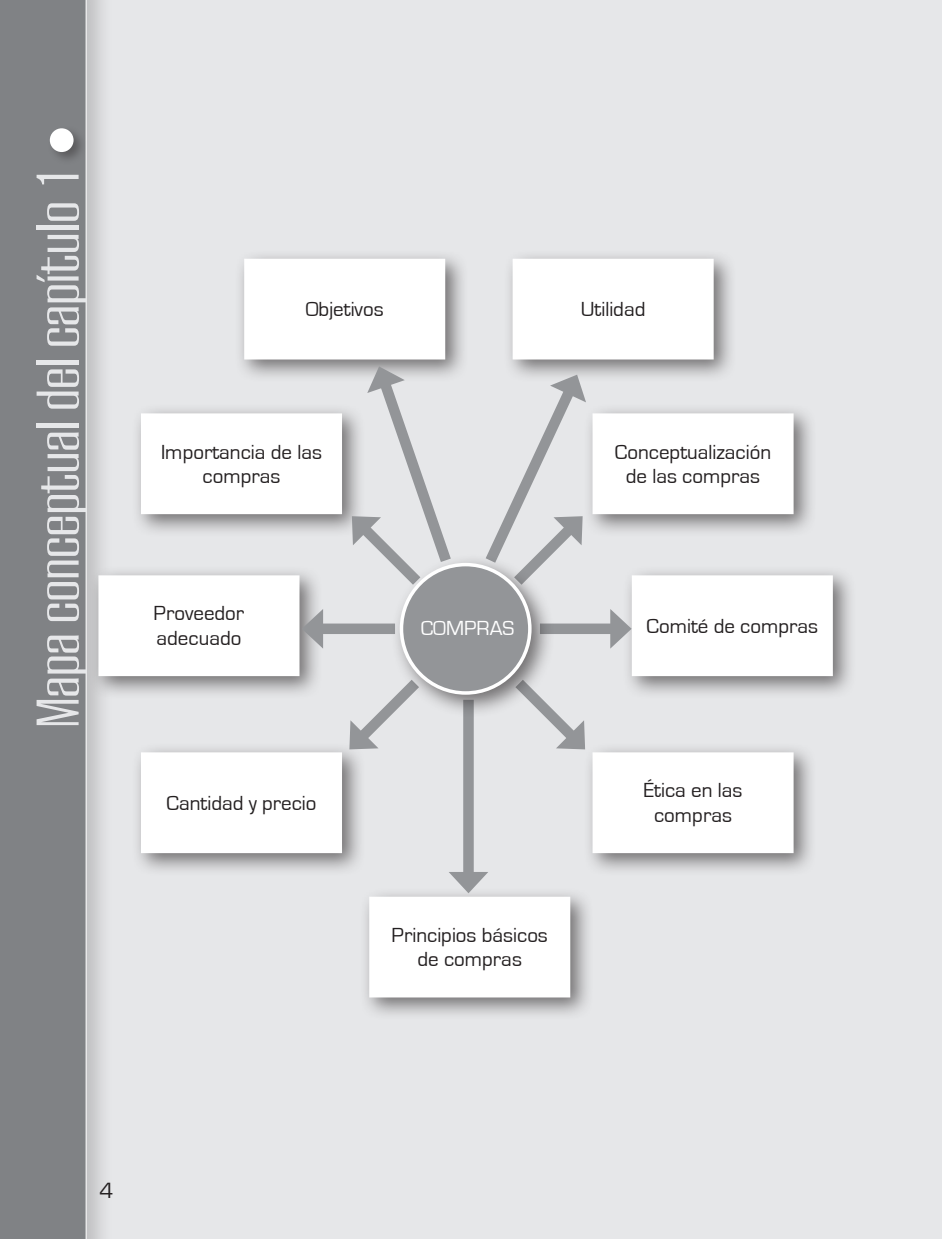
<style>
.page{position:relative;width:942px;height:1239px;background:#fff}
.page>*{position:absolute;margin:0;border:0;box-sizing:border-box;transform-origin:0 0}
.t1{font:300 63px "Europa Grotesque";color:#e6e7e9}
.t2{font:22.75px "Eurostile";color:#231f20}
.t3{font:21px/24.5px "Eurostile";color:#231f20;text-align:center}
.t4{font:21px "Eurostile";color:#fff}
</style>
<div class="page">
<div style="left:84px;top:0;width:858px;height:1239px;background:#e6e7e9"></div>
<div style="left:0;top:0;width:121px;height:1239px;background:#231f20;opacity:.2"></div>
<div style="left:0;top:0;width:87px;height:1239px;background:#808285"></div>
<div style="left:46px;top:125px;width:48px;height:48px;background:#231f20;opacity:.4"></div>
<div style="left:50px;top:128px;width:24px;height:24px;background:#fff;border-radius:50%"></div>
<div style="left:234px;top:248px;width:242px;height:144px;background:#231f20;opacity:.6"></div>
<div style="left:246px;top:260px;width:197px;height:98px;background:#fff"></div>
<div style="left:244px;top:259px;width:201px;height:100px;border:4px solid #fff"></div>
<div style="left:131px;top:403px;width:247px;height:144px;background:#231f20;opacity:.6"></div>
<div style="left:143px;top:415px;width:197px;height:97px;background:#fff"></div>
<div style="left:141px;top:413px;width:201px;height:101px;border:4px solid #fff"></div>
<div style="left:131px;top:742px;width:242px;height:144px;background:#231f20;opacity:.6"></div>
<div style="left:143px;top:754px;width:197px;height:97px;background:#fff"></div>
<div style="left:141px;top:752px;width:201px;height:101px;border:4px solid #fff"></div>
<div style="left:502px;top:248px;width:243px;height:144px;background:#231f20;opacity:.6"></div>
<div style="left:514px;top:260px;width:198px;height:98px;background:#fff"></div>
<div style="left:512px;top:259px;width:201px;height:100px;border:4px solid #fff"></div>
<div style="left:582px;top:403px;width:244px;height:144px;background:#231f20;opacity:.6"></div>
<div style="left:594px;top:415px;width:198px;height:97px;background:#fff"></div>
<div style="left:592px;top:413px;width:201px;height:101px;border:4px solid #fff"></div>
<div style="left:582px;top:742px;width:243px;height:144px;background:#231f20;opacity:.6"></div>
<div style="left:594px;top:754px;width:198px;height:97px;background:#fff"></div>
<div style="left:592px;top:752px;width:201px;height:101px;border:4px solid #fff"></div>
<div style="left:359px;top:886px;width:244px;height:144px;background:#231f20;opacity:.6"></div>
<div style="left:371px;top:898px;width:197px;height:98px;background:#fff"></div>
<div style="left:369px;top:897px;width:201px;height:100px;border:4px solid #fff"></div>
<div style="left:621px;top:565px;width:252px;height:144px;background:#231f20;opacity:.6"></div>
<div style="left:633px;top:577px;width:198px;height:97px;background:#fff"></div>
<div style="left:632px;top:575px;width:201px;height:101px;border:4px solid #fff"></div>
<div style="left:88px;top:565px;width:243px;height:144px;background:#231f20;opacity:.6"></div>
<div style="left:100px;top:577px;width:198px;height:97px;background:#fff"></div>
<div style="left:98px;top:575px;width:201px;height:101px;border:4px solid #fff"></div>
<div style="left:540px;top:623px;width:78px;height:11px;background:#939598"></div>
<svg style="left:610px;top:609px;width:21px;height:40px"></svg>
<div style="left:463px;top:700px;width:11px;height:180px;background:#939598"></div>
<svg style="left:448px;top:872px;width:40px;height:21px"></svg>
<svg style="left:488px;top:372px;width:100px;height:180px"></svg>
<svg style="left:346px;top:365px;width:113px;height:196px"></svg>
<div style="left:315px;top:623px;width:80px;height:11px;background:#939598"></div>
<svg style="left:302px;top:609px;width:21px;height:40px"></svg>
<svg style="left:344px;top:702px;width:45px;height:53px"></svg>
<svg style="left:554px;top:720px;width:37px;height:35px"></svg>
<div style="left:389px;top:552px;width:174px;height:174px;background:#231f20;opacity:.6"></div>
<div style="left:401px;top:565px;width:129px;height:128px;background:#939598;border-radius:50%"></div>
<div style="left:400px;top:563px;width:131px;height:132px;border:4px solid #fff;border-radius:50%"></div>
<h1 class="t1" style="left:15px;top:728px;width:561px;rotate:-90deg">Mapa conceptual del capítulo 1</h1>
<p class="t3" style="left:306px;top:297px;width:79px">Objetivos</p>
<p class="t3" style="left:161px;top:440px;width:162px">Importancia de las compras</p>
<p class="t3" style="left:154px;top:602px;width:92px;text-align:left">Proveedor adecuado</p>
<p class="t4" style="left:421px;top:617px;width:95px">COMPRAS</p>
<p class="t3" style="left:581px;top:297px;width:66px">Utilidad</p>
<p class="t3" style="left:615px;top:440px;width:158px">Conceptualización de las compras</p>
<p class="t3" style="left:646px;top:614px;width:173px">Comité de compras</p>
<p class="t3" style="left:166px;top:791px;width:152px">Cantidad y precio</p>
<p class="t3" style="left:392px;top:923px;width:158px">Principios básicos de compras</p>
<p class="t3" style="left:644px;top:779px;width:100px">Ética en las compras</p>
<p class="t2" style="left:99px;top:1178px;width:15px">4</p>
</div>
